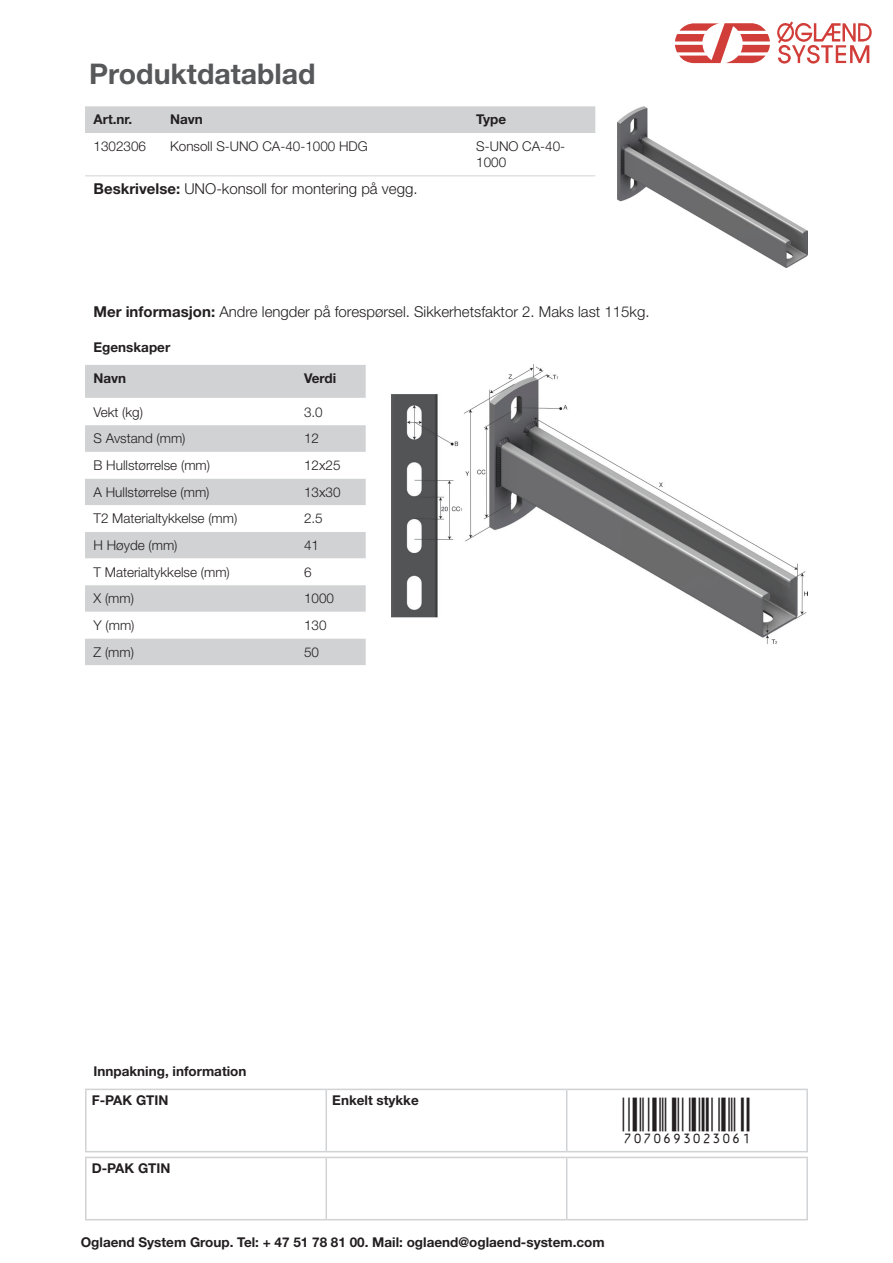
<style>
.page{position:relative;width:893px;height:1263px;background:#fff}
.page>*{position:absolute;margin:0;border:0;box-sizing:border-box;transform-origin:0 0}
.Artikel{font:45px "Viisas EAN Matala";color:#231f20}
.Artikel-2{font:700 28.5px "Helvetica Neue LT Std";color:#57585a}
.Artikel-3{font:300 15px "Helvetica Neue LT Std";color:#231f20}
.Artikel-4{font:300 13.5px/16.2px "Helvetica Neue LT Std";color:#231f20}
.Artikel-5{font:700 13.5px/29.1px "Helvetica Neue LT Std";color:#231f20}
.s1{font-weight:700}
</style>
<div class="page">
<svg style="left:675px;top:23px;width:95px;height:40px"></svg>
<svg style="left:777px;top:21px;width:95px;height:43px"></svg>
<div style="left:85px;top:106px;width:510px;height:27px;background:#d1d2d4"></div>
<hr style="left:85px;top:175px;width:77px;height:1px;background:#d1d2d4">
<hr style="left:162px;top:175px;width:306px;height:1px;background:#d1d2d4">
<hr style="left:468px;top:175px;width:127px;height:1px;background:#d1d2d4">
<img style="left:617px;top:107px;width:191px;height:160px">
<img style="left:391px;top:365px;width:416px;height:279px">
<div style="left:85px;top:365px;width:281px;height:33px;background:#d1d2d4"></div>
<div style="left:85px;top:425px;width:281px;height:240px;background:#d1d2d4"></div>
<svg style="left:85px;top:452px;width:281px;height:186px"></svg>
<hr style="left:85px;top:1089px;width:241px;height:1px;background:#d1d2d4">
<hr style="left:85px;top:1090px;width:2px;height:61px;background:#d1d2d4">
<hr style="left:326px;top:1089px;width:241px;height:1px;background:#d1d2d4">
<hr style="left:325px;top:1090px;width:2px;height:61px;background:#d1d2d4">
<hr style="left:567px;top:1089px;width:241px;height:1px;background:#d1d2d4">
<hr style="left:566px;top:1090px;width:1px;height:61px;background:#d1d2d4">
<hr style="left:806px;top:1090px;width:2px;height:61px;background:#d1d2d4">
<hr style="left:85px;top:1151px;width:241px;height:1px;background:#d1d2d4">
<hr style="left:326px;top:1151px;width:241px;height:1px;background:#d1d2d4">
<hr style="left:567px;top:1151px;width:241px;height:1px;background:#d1d2d4">
<hr style="left:85px;top:1157px;width:241px;height:1px;background:#d1d2d4">
<hr style="left:85px;top:1158px;width:2px;height:61px;background:#d1d2d4">
<hr style="left:326px;top:1157px;width:241px;height:1px;background:#d1d2d4">
<hr style="left:325px;top:1158px;width:2px;height:61px;background:#d1d2d4">
<hr style="left:567px;top:1157px;width:241px;height:1px;background:#d1d2d4">
<hr style="left:566px;top:1158px;width:1px;height:61px;background:#d1d2d4">
<hr style="left:806px;top:1158px;width:2px;height:61px;background:#d1d2d4">
<hr style="left:85px;top:1219px;width:241px;height:1px;background:#d1d2d4">
<hr style="left:326px;top:1219px;width:241px;height:1px;background:#d1d2d4">
<hr style="left:567px;top:1219px;width:241px;height:1px;background:#d1d2d4">
<p class="Artikel-2" style="left:89px;top:56px;width:228px">Produktdatablad</p>
<p class="Artikel-5" style="left:94px;top:105px;width:40px">Art.nr.</p>
<p class="Artikel-5" style="left:170px;top:105px;width:34px">Navn</p>
<p class="Artikel-5" style="left:476px;top:105px;width:32px">Type</p>
<p class="Artikel-4" style="left:94px;top:138px;width:54px">1302306</p>
<p class="Artikel-4" style="left:170px;top:138px;width:199px">Konsoll S-UNO CA-40-1000 HDG</p>
<p class="Artikel-4" style="left:476px;top:138px;width:91px">S-UNO CA-40-<br>1000</p>
<p class="Artikel-3" style="left:94px;top:179px;width:325px"><span class="s1">Beskrivelse:</span> UNO-konsoll for montering på vegg.</p>
<p class="Artikel-3" style="left:94px;top:302px;width:557px"><span class="s1">Mer informasjon:</span> Andre lengder på forespørsel. Sikkerhetsfaktor 2. Maks last 115kg.</p>
<p class="Artikel-5" style="left:94px;top:332px;width:78px">Egenskaper</p>
<p class="Artikel-5" style="left:94px;top:363px;width:34px">Navn</p>
<p class="Artikel-5" style="left:304px;top:363px;width:34px">Verdi</p>
<p class="Artikel-4" style="left:94px;top:404px;width:51px">Vekt (kg)</p>
<p class="Artikel-4" style="left:304px;top:404px;width:20px">3.0</p>
<p class="Artikel-4" style="left:94px;top:430px;width:94px">S Avstand (mm)</p>
<p class="Artikel-4" style="left:304px;top:430px;width:17px">12</p>
<p class="Artikel-4" style="left:94px;top:457px;width:118px">B Hullstørrelse (mm)</p>
<p class="Artikel-4" style="left:304px;top:457px;width:38px">12x25</p>
<p class="Artikel-4" style="left:94px;top:483px;width:118px">A Hullstørrelse (mm)</p>
<p class="Artikel-4" style="left:304px;top:483px;width:38px">13x30</p>
<p class="Artikel-4" style="left:94px;top:510px;width:145px">T2 Materialtykkelse (mm)</p>
<p class="Artikel-4" style="left:304px;top:510px;width:20px">2.5</p>
<p class="Artikel-4" style="left:94px;top:537px;width:86px">H Høyde (mm)</p>
<p class="Artikel-4" style="left:304px;top:537px;width:17px">41</p>
<p class="Artikel-4" style="left:94px;top:563px;width:138px">T Materialtykkelse (mm)</p>
<p class="Artikel-4" style="left:304px;top:563px;width:9px">6</p>
<p class="Artikel-4" style="left:94px;top:590px;width:42px">X (mm)</p>
<p class="Artikel-4" style="left:304px;top:590px;width:32px">1000</p>
<p class="Artikel-4" style="left:94px;top:617px;width:42px">Y (mm)</p>
<p class="Artikel-4" style="left:304px;top:617px;width:24px">130</p>
<p class="Artikel-4" style="left:94px;top:643px;width:42px">Z (mm)</p>
<p class="Artikel-4" style="left:304px;top:643px;width:17px">50</p>
<p class="Artikel-5" style="left:92px;top:1056px;width:156px">Innpakning, information<br>F-PAK GTIN</p>
<p class="Artikel-5" style="left:92px;top:1153px;width:80px">D-PAK GTIN</p>
<p class="Artikel-5" style="left:332px;top:1085px;width:88px">Enkelt stykke</p>
<p class="Artikel" style="left:623px;top:1097px;width:130px">7070693023061</p>
<p class="Artikel-5" style="left:81px;top:1227px;width:525px">Oglaend System Group. Tel: + 47 51 78 81 00. Mail: oglaend@oglaend-system.com</p>
</div>
